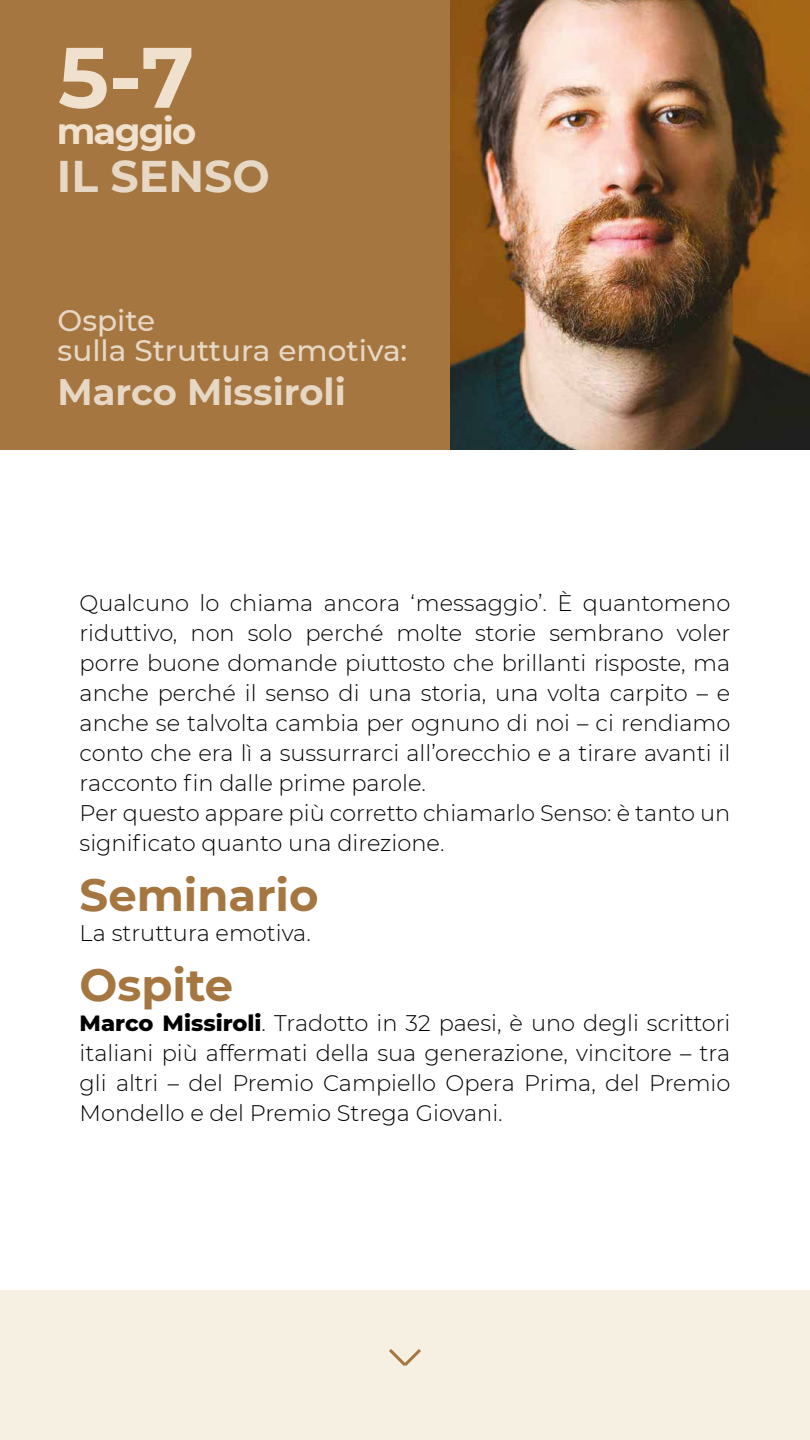
<style>
.page{position:relative;width:810px;height:1440px;background:#fff}
.page>*{position:absolute;margin:0;border:0;box-sizing:border-box;transform-origin:0 0}
.t1{font:700 85.57px "Montserrat";color:#efe1cd}
.t2{font:700 45px "Montserrat";color:#a67641}
.t3{font:700 44.25px "Montserrat";color:#e6d8c5}
.t4{font:700 36.9px "Montserrat";color:#e6d8c5}
.t5{font:700 36.9px "Montserrat";letter-spacing:-.05em;color:#efe1cd}
.t6{font:500 29.47px/29.5px "Montserrat";color:#e6d8c5}
.t7{font:300 22.5px/30px "Montserrat";color:#000}
.s1{font-weight:800}
</style>
<div class="page">
<div style="left:0;top:1290px;width:810px;height:150px;background:#f5f0e2"></div>
<div style="left:0;top:0;width:450px;height:450px;background:#a67641"></div>
<img style="left:450px;top:0;width:360px;height:450px">
<svg style="left:389px;top:1349px;width:32px;height:17px"></svg>
<h1 class="t1" style="left:58px;top:16px;width:138px">5-7</h1>
<h3 class="t5" style="left:57px;top:104px;width:141px">maggio</h3>
<h3 class="t3" style="left:57px;top:144px;width:215px">IL SENSO</h3>
<h3 class="t6" style="left:58px;top:305px;width:351px">Ospite<br>sulla Struttura emotiva:</h3>
<h3 class="t4" style="left:58px;top:365px;width:290px">Marco Missiroli</h3>
<p class="t7" style="left:80px;top:587px;width:652px">Qualcuno lo chiama ancora ‘messaggio’. È quantomeno riduttivo, non solo perché molte storie sembrano voler porre buone domande piuttosto che brillanti risposte, ma anche perché il senso di una storia, una volta carpito – e anche se talvolta cambia per ognuno di noi – ci rendiamo conto che era lì a sussurrarci all’orecchio e a tirare avanti il racconto fin dalle prime parole.<br>Per questo appare più corretto chiamarlo Senso: è tanto un significato quanto una direzione.</p>
<h2 class="t2" style="left:80px;top:862px;width:240px">Seminario</h2>
<p class="t7" style="left:80px;top:917px;width:233px">La struttura emotiva.</p>
<h2 class="t2" style="left:80px;top:952px;width:155px">Ospite</h2>
<p class="t7" style="left:80px;top:1007px;width:652px;text-align:justify"><span class="s1">Marco Missiroli</span>. Tradotto in 32 paesi, è uno degli scrittori italiani più affermati della sua generazione, vincitore – tra gli altri – del Premio Campiello Opera Prima, del Premio Mondello e del Premio Strega Giovani.</p>
</div>
